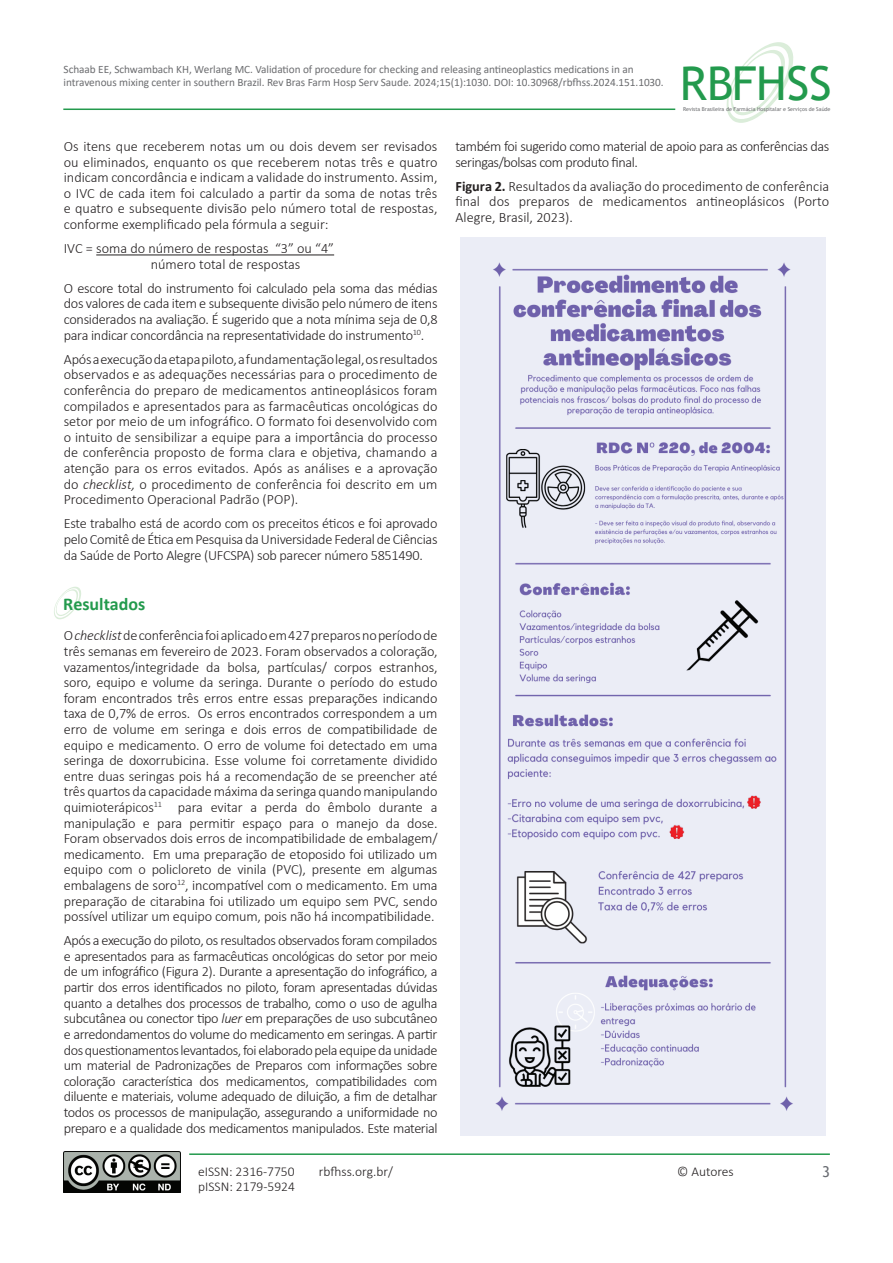
<style>
.page{position:relative;width:893px;height:1263px;background:#fff}
.page>*{position:absolute;margin:0;border:0;box-sizing:border-box;transform-origin:0 0}
.t1{font:46.8px "Trebuchet MS";color:#239a4d}
.t2{font:700 18px "Calibri";color:#239a4d}
.t3{font:15px "Trebuchet MS";color:#6a6d73}
.t4{font:300 14.25px/15.6px "Calibri";letter-spacing:-.02em;color:#231f20;text-align:justify}
.t5{font:300 14.25px/15.6px "Calibri";color:#231f20}
.t6{font:300 13.5px "Calibri";color:#231f20}
.t7{font:11.25px/12.8px "Calibri";letter-spacing:-.005em;color:#6c6d70}
.t8{font:5.4px "Trebuchet MS";color:#6c6d70}
.s1{font-style:italic}
.s2{font-weight:700}
</style>
<div class="page">
<hr style="left:63px;top:109px;width:612px;height:1px;background:#239a4d">
<svg style="left:727px;top:42px;width:66px;height:81px"></svg>
<img style="left:64px;top:1152px;width:117px;height:41px">
<hr style="left:189px;top:1153px;width:641px;height:2px;background:#239a4d">
<hr style="left:96px;top:255px;width:238px;height:1px;background:#231f20">
<svg style="left:54px;top:587px;width:27px;height:32px"></svg>
<img style="left:460px;top:237px;width:365px;height:898px">
<p class="t7" style="left:64px;top:63px;width:602px">Schaab EE, Schwambach KH, Werlang MC. Validation of procedure for checking and releasing antineoplastics medications in an intravenous mixing center in southern Brazil. Rev Bras Farm Hosp Serv Saude. 2024;15(1):1030. DOI: 10.30968/rbfhss.2024.151.1030.</p>
<h1 class="t1" style="left:680px;top:54px;width:153px">RBFHSS</h1>
<p class="t8" style="left:683px;top:106px;width:149px">Revista Brasileira de Farmácia Hospitalar e Serviços de Saúde</p>
<p class="t4" style="left:64px;top:138px;width:375px">Os itens que receberem notas um ou dois devem ser revisados ou eliminados, enquanto os que receberem notas três e quatro indicam concordância e indicam a validade do instrumento. Assim, o IVC de cada item foi calculado a partir da soma de notas três e quatro e subsequente divisão pelo número total de respostas, conforme exemplificado pela fórmula a seguir:</p>
<p class="t5" style="left:151px;top:240px;width:185px;text-indent:-87px">IVC = soma do número de respostas “3” ou “4” número total de respostas</p>
<p class="t4" style="left:64px;top:280px;width:375px">O escore total do instrumento foi calculado pela soma das médias dos valores de cada item e subsequente divisão pelo número de itens considerados na avaliação. É sugerido que a nota mínima seja de 0,8 para indicar concordância na representatividade do instrumento<sup>10</sup>.</p>
<p class="t4" style="left:64px;top:351px;width:375px">Após a execução da etapa piloto, a fundamentação legal, os resultados observados e as adequações necessárias para o procedimento de conferência do preparo de medicamentos antineoplásicos foram compilados e apresentados para as farmacêuticas oncológicas do setor por meio de um infográfico. O formato foi desenvolvido com o intuito de sensibilizar a equipe para a importância do processo de conferência proposto de forma clara e objetiva, chamando a atenção para os erros evitados. Após as análises e a aprovação do <span class="s1">checklist,</span> o procedimento de conferência foi descrito em um Procedimento Operacional Padrão (POP).</p>
<p class="t4" style="left:64px;top:516px;width:375px">Este trabalho está de acordo com os preceitos éticos e foi aprovado pelo Comitê de Ética em Pesquisa da Universidade Federal de Ciências da Saúde de Porto Alegre (UFCSPA) sob parecer número 5851490.</p>
<p class="t2" style="left:63px;top:591px;width:84px">Resultados</p>
<p class="t4" style="left:64px;top:628px;width:375px">O <span class="s1">checklist</span> de conferência foi aplicado em 427 preparos no período de três semanas em fevereiro de 2023. Foram observados a coloração, vazamentos/integridade da bolsa, partículas/ corpos estranhos, soro, equipo e volume da seringa. Durante o período do estudo foram encontrados três erros entre essas preparações indicando taxa de 0,7% de erros. Os erros encontrados correspondem a um erro de volume em seringa e dois erros de compatibilidade de equipo e medicamento. O erro de volume foi detectado em uma seringa de doxorrubicina. Esse volume foi corretamente dividido entre duas seringas pois há a recomendação de se preencher até três quartos da capacidade máxima da seringa quando manipulando quimioterápicos<sup>11</sup> para evitar a perda do êmbolo durante a manipulação e para permitir espaço para o manejo da dose.<br>Foram observados dois erros de incompatibilidade de embalagem/ medicamento. Em uma preparação de etoposido foi utilizado um equipo com o policloreto de vinila (PVC), presente em algumas embalagens de soro<sup>12</sup>, incompatível com o medicamento. Em uma preparação de citarabina foi utilizado um equipo sem PVC, sendo possível utilizar um equipo comum, pois não há incompatibilidade.</p>
<p class="t4" style="left:64px;top:932px;width:375px">Após a execução do piloto, os resultados observados foram compilados e apresentados para as farmacêuticas oncológicas do setor por meio de um infográfico (Figura 2). Durante a apresentação do infográfico, a partir dos erros identificados no piloto, foram apresentadas dúvidas quanto a detalhes dos processos de trabalho, como o uso de agulha subcutânea ou conector tipo <span class="s1">luer</span> em preparações de uso subcutâneo e arredondamentos do volume do medicamento em seringas. A partir dos questionamentos levantados, foi elaborado pela equipe da unidade um material de Padronizações de Preparos com informações sobre coloração característica dos medicamentos, compatibilidades com diluente e materiais, volume adequado de diluição, a fim de detalhar todos os processos de manipulação, assegurando a uniformidade no preparo e a qualidade dos medicamentos manipulados. Este material</p>
<p class="t4" style="left:455px;top:138px;width:375px">também foi sugerido como material de apoio para as conferências das seringas/bolsas com produto final.</p>
<p class="t4" style="left:455px;top:178px;width:375px"><span class="s2">Figura 2.</span> Resultados da avaliação do procedimento de conferência final dos preparos de medicamentos antineoplásicos (Porto Alegre, Brasil, 2023).</p>
<p class="t6" style="left:198px;top:1163px;width:98px">eISSN: 2316-7750</p>
<p class="t6" style="left:319px;top:1163px;width:75px">rbfhss.org.br/</p>
<p class="t6" style="left:677px;top:1163px;width:58px">© Autores</p>
<p class="t3" style="left:822px;top:1162px;width:9px">3</p>
<p class="t6" style="left:198px;top:1178px;width:98px">pISSN: 2179-5924</p>
</div>
